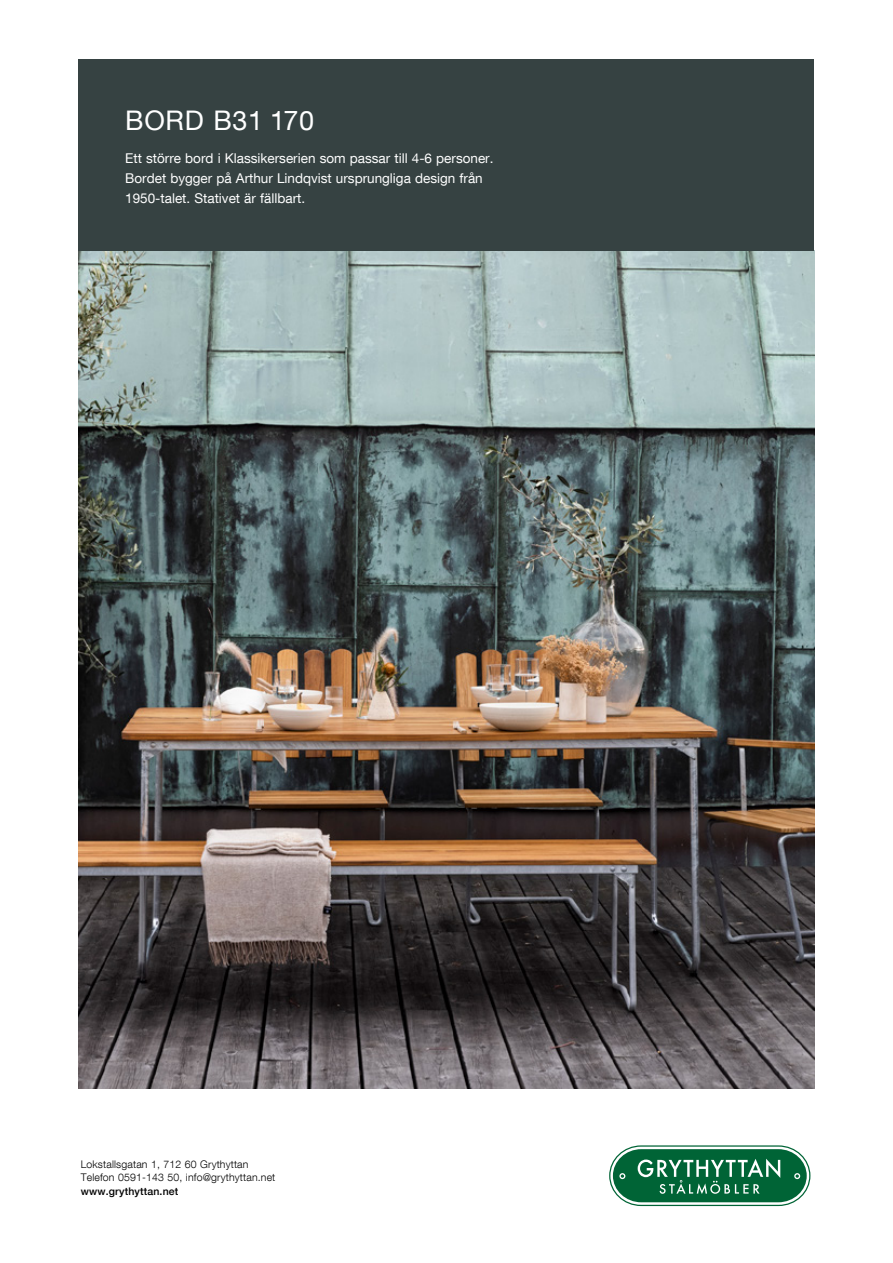
<style>
.page{position:relative;width:893px;height:1263px;background:#fff}
.page>*{position:absolute;margin:0;border:0;box-sizing:border-box;transform-origin:0 0}
.t1{font:27px "Helvetica Neue LT Com";letter-spacing:.025em;color:#fff}
.t2{font:13.5px/20.2px "Helvetica Neue LT Com";color:#fff}
.t3{font:300 10.5px/13.5px "Helvetica Neue LT Com";letter-spacing:.015em;color:#000}
.t4{font:500 10.5px "Helvetica Neue LT Com";letter-spacing:.015em;color:#000}
</style>
<div class="page">
<img style="left:79px;top:251px;width:735px;height:838px">
<svg style="left:609px;top:1146px;width:201px;height:60px"></svg>
<div style="left:79px;top:60px;width:735px;height:191px;background:#364242"></div>
<h1 class="t1" style="left:125px;top:104px;width:190px">BORD B31 170</h1>
<p class="t2" style="left:125px;top:147px;width:370px">Ett större bord i Klassikerserien som passar till 4-6 personer.<br>Bordet bygger på Arthur Lindqvist ursprungliga design från<br>1950-talet. Stativet är fällbart.</p>
<p class="t3" style="left:81px;top:1157px;width:196px">Lokstallsgatan 1, 712 60 Grythyttan<br>Telefon 0591-143 50, info@grythyttan.net</p>
<p class="t4" style="left:81px;top:1184px;width:99px">www.grythyttan.net</p>
</div>
